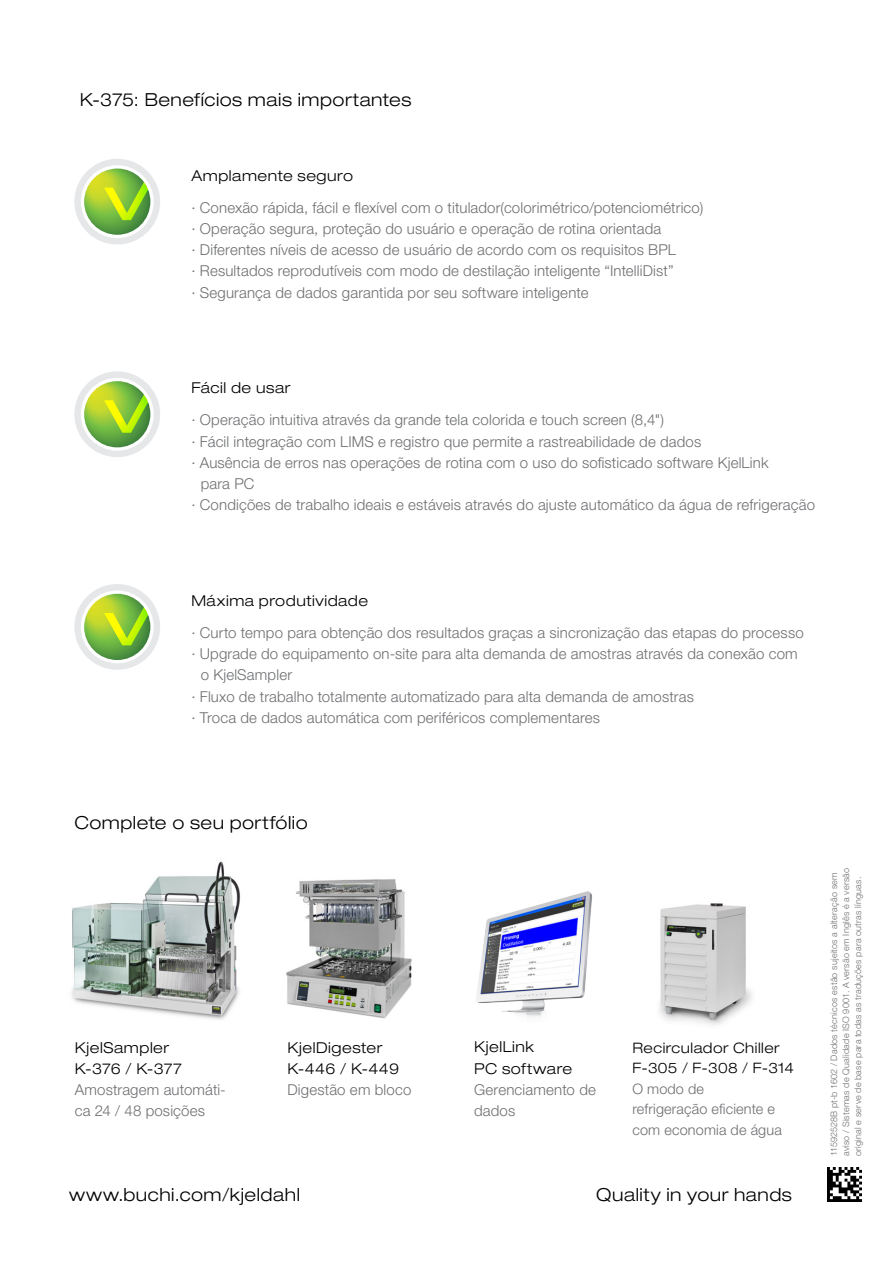
<style>
.page{position:relative;width:893px;height:1263px;background:#fff}
.page>*{position:absolute;margin:0;border:0;box-sizing:border-box;transform-origin:0 0}
.PTB_Title{font:300 expanded 18px "Helvetica Neue LT Std";letter-spacing:.025em;color:#000}
.EN_Note_large{font:300 expanded 18px "Helvetica Neue LT Std";letter-spacing:.03em;color:#000}
.t1{font:300 15px/21.3px "Helvetica Neue LT Std";letter-spacing:.01em;color:#6d6e71}
.PTB_Title_small_down{font:300 expanded 15px/21.3px "Helvetica Neue LT Std";letter-spacing:.035em;color:#000}
.t2{font:300 14.4px/20.4px "Helvetica Neue LT Std";letter-spacing:.01em;color:#6d6e71}
.t3{font:300 expanded 14.4px/20.4px "Helvetica Neue LT Std";letter-spacing:.035em;color:#000}
.PTB_Barcode{font:300 9px "Helvetica Neue LT Std";letter-spacing:.03em;color:#6d6e71}
.s1{font-stretch:expanded;color:#000}
.s2{font-stretch:normal;color:#6d6e71}
</style>
<div class="page">
<div style="left:74px;top:159px;width:86px;height:85px;background:#e6e7e8;border-radius:50%"></div>
<div style="left:81px;top:165px;width:73px;height:73px;background:#fff;border-radius:50%"></div>
<svg style="left:84px;top:169px;width:66px;height:66px"></svg>
<svg style="left:99px;top:168px;width:52px;height:67px"></svg>
<div style="left:74px;top:371px;width:86px;height:86px;background:#e6e7e8;border-radius:50%"></div>
<div style="left:81px;top:378px;width:73px;height:73px;background:#fff;border-radius:50%"></div>
<svg style="left:84px;top:381px;width:66px;height:66px"></svg>
<svg style="left:99px;top:381px;width:52px;height:66px;background:#9bc851"></svg>
<div style="left:74px;top:584px;width:86px;height:86px;background:#e6e7e8;border-radius:50%"></div>
<div style="left:81px;top:590px;width:73px;height:73px;background:#fff;border-radius:50%"></div>
<svg style="left:84px;top:594px;width:66px;height:66px"></svg>
<svg style="left:99px;top:594px;width:52px;height:66px;background:#9bc851"></svg>
<img style="left:827px;top:1167px;width:34px;height:34px">
<img style="left:71px;top:861px;width:170px;height:159px">
<img style="left:286px;top:879px;width:126px;height:140px">
<img style="left:476px;top:891px;width:117px;height:126px">
<img style="left:659px;top:903px;width:93px;height:122px">
<p class="PTB_Title" style="left:80px;top:89px;width:333px">K-375: Benefícios mais importantes</p>
<p class="PTB_Title_small_down" style="left:191px;top:165px;width:163px">Amplamente seguro</p>
<p class="t1" style="left:191px;top:196px;width:513px">∙ Conexão rápida, fácil e flexível com o titulador(colorimétrico/potenciométrico)</p>
<p class="t1" style="left:191px;top:218px;width:471px">∙ Operação segura, proteção do usuário e operação de rotina orientada</p>
<p class="t1" style="left:191px;top:239px;width:486px">∙ Diferentes níveis de acesso de usuário de acordo com os requisitos BPL</p>
<p class="t1" style="left:191px;top:260px;width:484px">∙ Resultados reprodutíveis com modo de destilação inteligente “IntelliDist”</p>
<p class="t1" style="left:191px;top:281px;width:399px">∙ Segurança de dados garantida por seu software inteligente</p>
<p class="PTB_Title_small_down" style="left:191px;top:377px;width:101px">Fácil de usar</p>
<p class="t1" style="left:191px;top:409px;width:474px">∙ Operação intuitiva através da grande tela colorida e touch screen (8,4")</p>
<p class="t1" style="left:191px;top:430px;width:511px">∙ Fácil integração com LIMS e registro que permite a rastreabilidade de dados</p>
<p class="t1" style="left:201px;top:451px;width:569px;text-indent:-9px">∙ Ausência de erros nas operações de rotina com o uso do sofisticado software KjelLink para PC</p>
<p class="t1" style="left:191px;top:494px;width:625px">∙ Condições de trabalho ideais e estáveis através do ajuste automático da água de refrigeração</p>
<p class="PTB_Title_small_down" style="left:191px;top:590px;width:178px">Máxima produtividade</p>
<p class="t1" style="left:191px;top:621px;width:614px">∙ Curto tempo para obtenção dos resultados graças a sincronização das etapas do processo</p>
<p class="t1" style="left:201px;top:643px;width:598px;text-indent:-9px">∙ Upgrade do equipamento on-site para alta demanda de amostras através da conexão com o KjelSampler</p>
<p class="t1" style="left:191px;top:685px;width:504px">∙ Fluxo de trabalho totalmente automatizado para alta demanda de amostras</p>
<p class="t1" style="left:191px;top:707px;width:410px">∙ Troca de dados automática com periféricos complementares</p>
<p class="PTB_Title" style="left:74px;top:812px;width:235px">Complete o seu portfólio</p>
<p class="t1" style="left:75px;top:1036px;width:153px"><span class="s1">KjelSampler<br>K-376 / K-377<br></span>Amostragem automáti&shy;ca 24 / 48 posições</p>
<p class="PTB_Title_small_down" style="left:287px;top:1036px;width:125px">KjelDigester<br>K-446 / K-449<br><span class="s2">Digestão em bloco</span></p>
<p class="t1" style="left:474px;top:1036px;width:123px"><span class="s1">KjelLink<br>PC software<br></span>Gerenciamento de dados</p>
<p class="t3" style="left:632px;top:1037px;width:163px">Recirculador Chiller<br>F-305 / F-308 / F-314</p>
<p class="t2" style="left:632px;top:1078px;width:151px">O modo de refrigeração eficiente e com economia de água</p>
<p class="EN_Note_large" style="left:69px;top:1184px;width:232px">www.buchi.com/kjeldahl</p>
<p class="EN_Note_large" style="left:596px;top:1184px;width:197px">Quality in your hands</p>
<p class="PTB_Barcode" style="left:828px;top:1156px;width:285px;rotate:-90deg">11592528B pt-b 1602 / Dados técnicos estão sujeitos a alteração sem</p>
<p class="PTB_Barcode" style="left:840px;top:1156px;width:290px;rotate:-90deg">aviso / Sistemas de Qualidade ISO 9001. A versão em Inglês é a versão</p>
<p class="PTB_Barcode" style="left:852px;top:1156px;width:281px;rotate:-90deg">original e serve de base para todas as traduções para outras línguas.</p>
</div>
